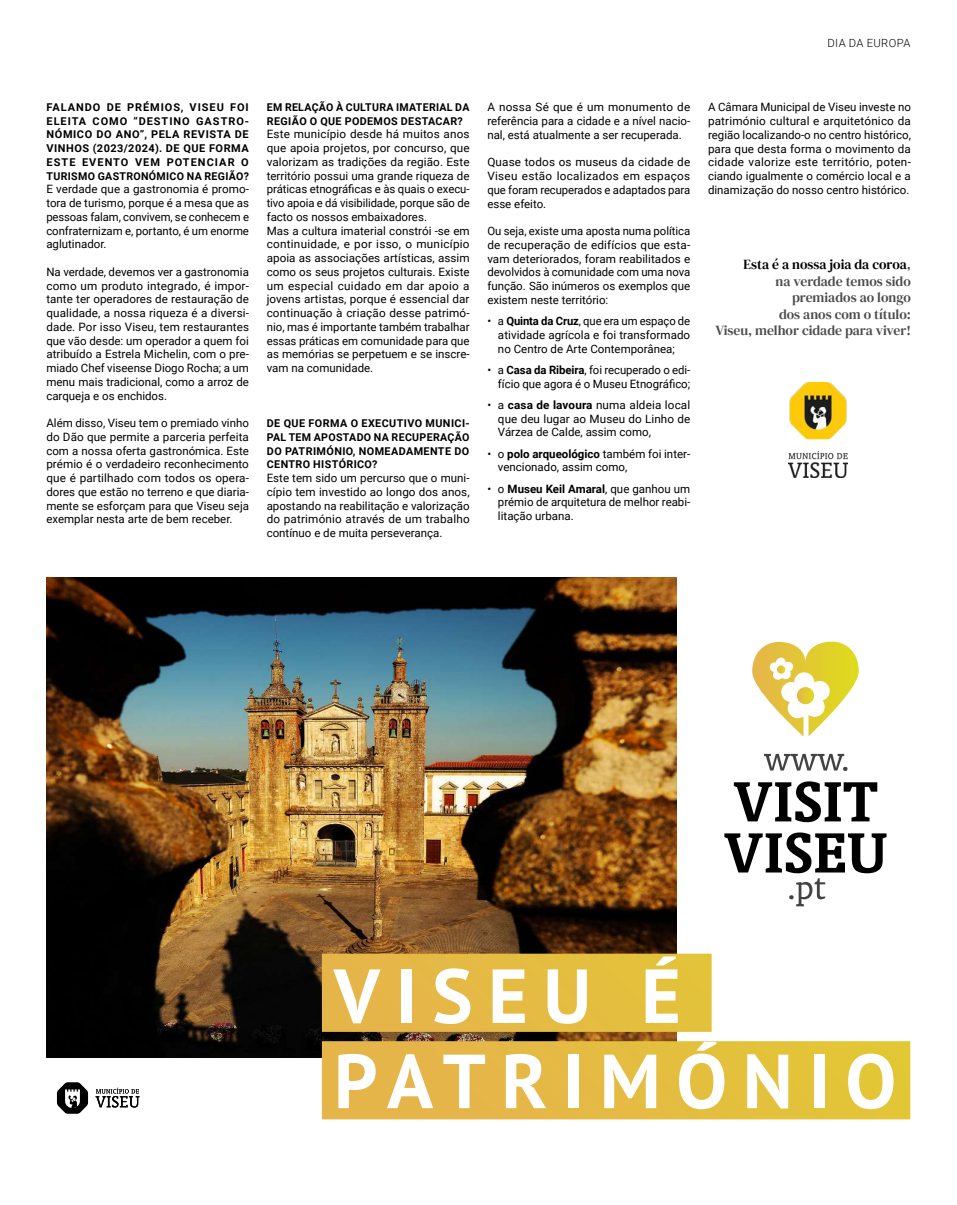
<style>
.page{position:relative;width:957px;height:1205px;background:#fff}
.page>*{position:absolute;margin:0;border:0;box-sizing:border-box;transform-origin:0 0}
.t1{font:13.75px/16.5px "DM Serif Text";color:#4d4d4f;text-align:right}
.t2{font:11.5px/13.8px "Roboto";color:#000;text-align:justify}
.t3{font:300 11.25px "Roboto";letter-spacing:.035em;color:#000}
.t4{font:700 10.75px/13.8px "Roboto";letter-spacing:.035em;color:#000;text-align:justify}
.s1{font-weight:700}
.s2{color:#000}
</style>
<div class="page">
<img style="left:46px;top:578px;width:630px;height:480px">
<svg style="left:322px;top:953px;width:389px;height:79px"></svg>
<svg style="left:322px;top:1041px;width:588px;height:78px"></svg>
<svg style="left:734px;top:781px;width:143px;height:41px"></svg>
<svg style="left:764px;top:754px;width:83px;height:17px"></svg>
<svg style="left:724px;top:832px;width:162px;height:74px"></svg>
<svg style="left:752px;top:642px;width:107px;height:95px"></svg>
<svg style="left:57px;top:1082px;width:31px;height:32px"></svg>
<svg style="left:96px;top:1087px;width:43px;height:20px"></svg>
<img style="left:788px;top:383px;width:59px;height:94px">
<p class="t3" style="left:827px;top:36px;width:84px">DIA DA EUROPA</p>
<p class="t4" style="left:47px;top:100px;width:204px">FALANDO DE PRÉMIOS, VISEU FOI ELEITA COMO “DESTINO GASTRO-NÓMICO DO ANO”, PELA REVISTA DE VINHOS (2023/2024). DE QUE FORMA ESTE EVENTO VEM POTENCIAR O TURISMO GASTRONÓMICO NA REGIÃO?</p>
<p class="t2" style="left:46px;top:182px;width:204px">E verdade que a gastronomia é promo&shy;tora de turismo, porque é a mesa que as pessoas falam, convivem, se conhecem e confraternizam e, portanto, é um enorme aglutinador.</p>
<p class="t2" style="left:46px;top:264px;width:204px">Na verdade, devemos ver a gastronomia como um produto integrado, é impor&shy;tante ter operadores de restauração de qualidade, a nossa riqueza é a diversi&shy;dade. Por isso Viseu, tem restaurantes que vão desde: um operador a quem foi atribuído a Estrela Michelin, com o pre&shy;miado Chef viseense Diogo Rocha; a um menu mais tradicional, como a arroz de carqueja e os enchidos.</p>
<p class="t2" style="left:46px;top:416px;width:204px">Além disso, Viseu tem o premiado vinho do Dão que permite a parceria perfeita com a nossa oferta gastronómica. Este prémio é o verdadeiro reconhecimento que é partilhado com todos os opera&shy;dores que estão no terreno e que diaria&shy;mente se esforçam para que Viseu seja exemplar nesta arte de bem receber.</p>
<p class="t4" style="left:267px;top:100px;width:204px">EM RELAÇÃO À CULTURA IMATERIAL DA<br>REGIÃO O QUE PODEMOS DESTACAR?</p>
<p class="t2" style="left:267px;top:127px;width:204px;text-align:left">Este município desde há muitos anos que apoia projetos, por concurso, que valorizam as tradições da região. Este território possui uma grande riqueza de práticas etnográficas e às quais o execu&shy;tivo apoia e dá visibilidade, porque são de facto os nossos embaixadores.<br>Mas a cultura imaterial constrói -se em continuidade, e por isso, o município apoia as associações artísticas, assim como os seus projetos culturais. Existe um especial cuidado em dar apoio a jovens artistas, porque é essencial dar continuação à criação desse patrimó&shy;nio, mas é importante também trabalhar essas práticas em comunidade para que as memórias se perpetuem e se inscre&shy;vam na comunidade.</p>
<p class="t4" style="left:267px;top:416px;width:204px">DE QUE FORMA O EXECUTIVO MUNICI-PAL TEM APOSTADO NA RECUPERAÇÃO DO PATRIMÓNIO, NOMEADAMENTE DO CENTRO HISTÓRICO?</p>
<p class="t2" style="left:267px;top:471px;width:204px">Este tem sido um percurso que o muni&shy;cípio tem investido ao longo dos anos, apostando na reabilitação e valorização do património através de um trabalho contínuo e de muita perseverança.</p>
<p class="t2" style="left:487px;top:100px;width:204px">A nossa Sé que é um monumento de referência para a cidade e a nível nacio&shy;nal, está atualmente a ser recuperada.</p>
<p class="t2" style="left:487px;top:155px;width:204px">Quase todos os museus da cidade de Viseu estão localizados em espaços que foram recuperados e adaptados para esse efeito.</p>
<p class="t2" style="left:487px;top:224px;width:204px">Ou seja, existe uma aposta numa política de recuperação de edifícios que esta&shy;vam deteriorados, foram reabilitados e devolvidos à comunidade com uma nova função. São inúmeros os exemplos que existem neste território:</p>
<p class="t2" style="left:498px;top:314px;width:194px;text-indent:-11px">• a <span class="s1">Quinta da Cruz</span>, que era um espaço de atividade agrícola e foi transformado no Centro de Arte Contemporânea;</p>
<p class="t2" style="left:487px;top:362px;width:204px;text-align:right">• a <span class="s1">Casa da Ribeira</span>, foi recuperado o edi&shy;fício que agora é o Museu Etnográfico;</p>
<p class="t2" style="left:498px;top:397px;width:194px;text-indent:-11px">• a <span class="s1">casa de lavoura</span> numa aldeia local que deu lugar ao Museu do Linho de Várzea de Calde, assim como,</p>
<p class="t2" style="left:498px;top:446px;width:194px;text-indent:-11px">• o <span class="s1">polo arqueológico</span> também foi inter&shy;vencionado, assim como,</p>
<p class="t2" style="left:498px;top:481px;width:194px;text-indent:-11px">• o <span class="s1">Museu Keil Amaral</span>, que ganhou um prémio de arquitetura de melhor reabi&shy;litação urbana.</p>
<p class="t2" style="left:708px;top:100px;width:204px">A Câmara Municipal de Viseu investe no património cultural e arquitetónico da região localizando-o no centro histórico, para que desta forma o movimento da cidade valorize este território, poten&shy;ciando igualmente o comércio local e a dinamização do nosso centro histórico.</p>
<p class="t1" style="left:715px;top:256px;width:197px"><span class="s2">Esta é a nossa joia da coroa</span>,<br>na verdade temos sido premiados ao longo<br>dos anos com o título:<br>Viseu, melhor cidade para viver!</p>
</div>
